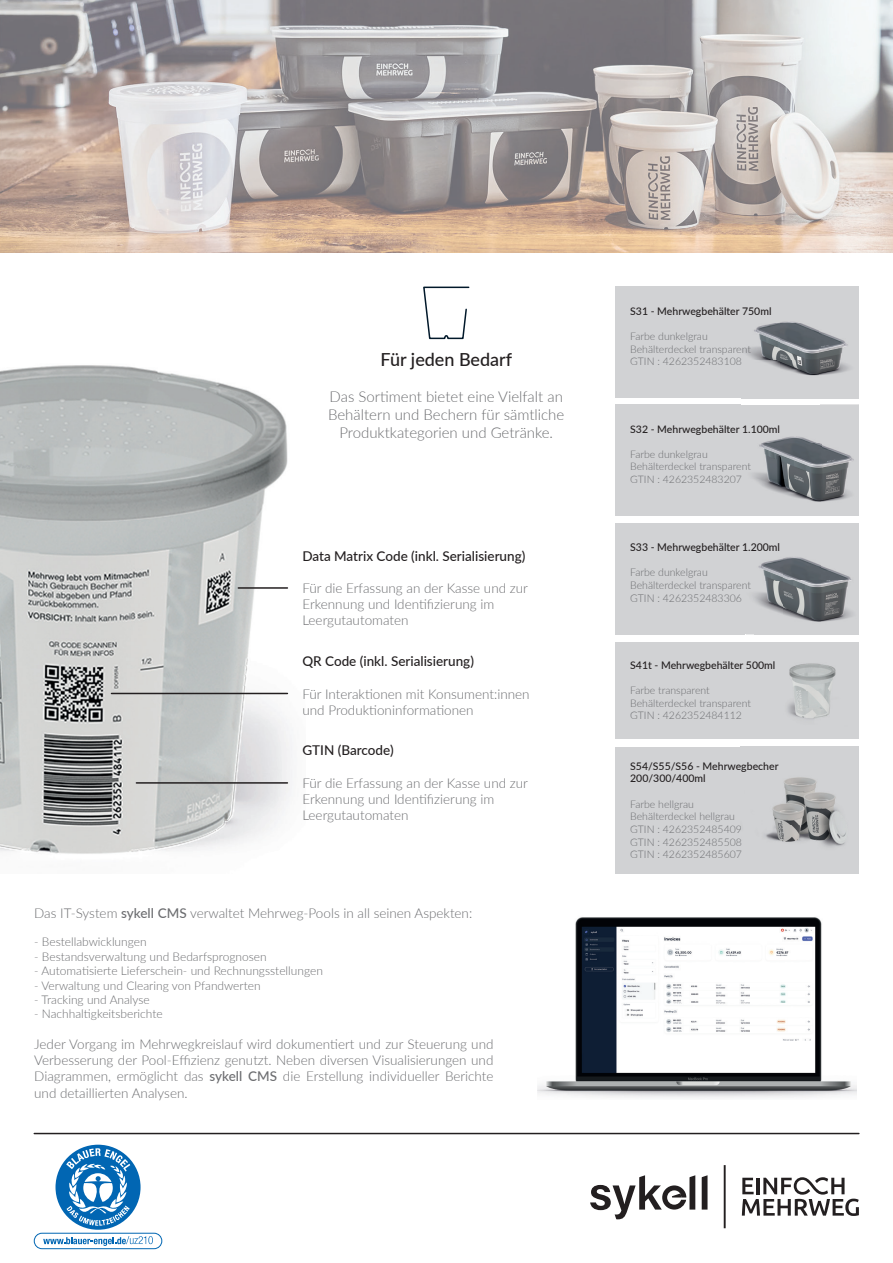
<style>
.page{position:relative;width:893px;height:1263px;background:#fff}
.page>*{position:absolute;margin:0;border:0;box-sizing:border-box;transform-origin:0 0}
.t1{font:500 18px "Lato";color:#231f20}
.t2{font:300 15px/18px "Lato";color:#6c6d70;text-align:center}
.t3{font:300 13.5px/16.2px "Lato";color:#6c6d70}
.t4{font:500 13.5px "Lato";color:#231f20}
.t5{font:300 12px "Lato";color:#6c6d70}
.t6{font:300 10.65px/12.9px "Lato";color:#6c6d70}
.t7{font:500 10.65px "Lato";color:#231f20}
.t8{font:300 10.5px/12.6px "Lato";color:#6c6d70}
.t9{font:500 10.5px/12.6px "Lato";color:#231f20}
.t10{font:300 10.35px/12.5px "Lato";color:#6c6d70}
.t11{font:500 10.35px "Lato";color:#231f20}
.s1{font-weight:500}
</style>
<div class="page">
<svg style="left:702px;top:1175px;width:5px;height:34px"></svg>
<svg style="left:590px;top:1175px;width:105px;height:44px"></svg>
<svg style="left:742px;top:1177px;width:117px;height:39px"></svg>
<hr style="left:724px;top:1165px;width:2px;height:63px;background:#231f20">
<hr style="left:34px;top:1133px;width:825px;height:1px;background:#231f20">
<img style="left:0;top:0;width:893px;height:253px">
<svg style="left:56px;top:1145px;width:85px;height:85px"></svg>
<div style="left:34px;top:1233px;width:128px;height:16px;border:1px solid #0166b3;border-radius:8px"></div>
<div style="left:148px;top:1236px;width:5px;height:8px;background:#4a92c9;border-radius:50%"></div>
<svg style="left:43px;top:1236px;width:109px;height:10px"></svg>
<svg style="left:423px;top:286px;width:47px;height:54px"></svg>
<img style="left:0;top:365px;width:292px;height:489px">
<div style="left:615px;top:287px;width:244px;height:111px;background:#d1d2d4"></div>
<div style="left:615px;top:405px;width:244px;height:111px;background:#d1d2d4"></div>
<div style="left:615px;top:523px;width:244px;height:111px;background:#d1d2d4"></div>
<div style="left:615px;top:642px;width:244px;height:96px;background:#d1d2d4"></div>
<div style="left:615px;top:747px;width:244px;height:126px;background:#d1d2d4"></div>
<hr style="left:238px;top:587px;width:49px;height:2px;background:#231f20">
<hr style="left:111px;top:693px;width:176px;height:1px;background:#231f20">
<hr style="left:136px;top:782px;width:151px;height:2px;background:#231f20">
<img style="left:743px;top:321px;width:110px;height:55px">
<img style="left:753px;top:436px;width:101px;height:66px">
<img style="left:758px;top:557px;width:94px;height:24px">
<img style="left:754px;top:581px;width:29px;height:33px">
<img style="left:783px;top:581px;width:69px;height:41px">
<img style="left:787px;top:663px;width:49px;height:56px">
<img style="left:765px;top:777px;width:81px;height:70px">
<img style="left:538px;top:917px;width:319px;height:181px">
<h1 class="t1" style="left:381px;top:347px;width:133px">Für jeden Bedarf</h1>
<p class="t2" style="left:328px;top:387px;width:238px">Das Sortiment bietet eine Vielfalt an<br>Behältern und Bechern für sämtliche<br>Produktkategorien und Getränke.</p>
<p class="t4" style="left:302px;top:546px;width:224px">Data Matrix Code (inkl. Serialisierung)</p>
<p class="t3" style="left:302px;top:579px;width:227px">Für die Erfassung an der Kasse und zur<br>Erkennung und Identifizierung im<br>Leergutautomaten</p>
<p class="t4" style="left:302px;top:651px;width:173px">QR Code (inkl. Serialisierung)</p>
<p class="t3" style="left:302px;top:685px;width:229px">Für Interaktionen mit Konsument:innen und Produktioninformationen</p>
<p class="t4" style="left:302px;top:741px;width:93px">GTIN (Barcode)</p>
<p class="t3" style="left:302px;top:774px;width:227px">Für die Erfassung an der Kasse und zur<br>Erkennung und Identifizierung im<br>Leergutautomaten</p>
<p class="t3" style="left:34px;top:904px;width:440px">Das IT-System <span class="s1">sykell CMS</span> verwaltet Mehrweg-Pools in all seinen Aspekten:</p>
<p class="t5" style="left:34px;top:934px;width:114px">- Bestellabwicklungen</p>
<p class="t5" style="left:34px;top:948px;width:234px">- Bestandsverwaltung und Bedarfsprognosen</p>
<p class="t5" style="left:34px;top:962px;width:290px">- Automatisierte Lieferschein- und Rechnungsstellungen</p>
<p class="t5" style="left:34px;top:977px;width:228px">- Verwaltung und Clearing von Pfandwerten</p>
<p class="t5" style="left:34px;top:991px;width:117px">- Tracking und Analyse</p>
<p class="t5" style="left:34px;top:1006px;width:130px">- Nachhaltigkeitsberichte</p>
<p class="t3" style="left:34px;top:1035px;width:461px;text-align:justify">Jeder Vorgang im Mehrwegkreislauf wird dokumentiert und zur Steuerung und Verbesserung der Pool-Effizienz genutzt. Neben diversen Visualisierungen und Diagrammen, ermöglicht das <span class="s1">sykell CMS</span> die Erstellung individueller Berichte und detaillierten Analysen.</p>
<p class="t9" style="left:630px;top:304px;width:143px">S31 - Mehrwegbehälter 750ml</p>
<p class="t8" style="left:630px;top:330px;width:122px">Farbe dunkelgrau<br>Behälterdeckel transparent<br>GTIN : 4262352483108</p>
<p class="t11" style="left:630px;top:422px;width:151px">S32 - Mehrwegbehälter 1.100ml</p>
<p class="t10" style="left:630px;top:447px;width:122px">Farbe dunkelgrau<br>Behälterdeckel transparent<br>GTIN : 4262352483207</p>
<p class="t7" style="left:630px;top:539px;width:151px">S33 - Mehrwegbehälter 1.200ml</p>
<p class="t6" style="left:630px;top:566px;width:122px">Farbe dunkelgrau<br>Behälterdeckel transparent<br>GTIN : 4262352483306</p>
<p class="t9" style="left:630px;top:658px;width:147px">S41t - Mehrwegbehälter 500ml</p>
<p class="t8" style="left:630px;top:684px;width:122px">Farbe transparent<br>Behälterdeckel transparent<br>GTIN : 4262352484112</p>
<p class="t9" style="left:630px;top:759px;width:150px">S54/S55/S56 - Mehrwegbecher<br>200/300/400ml</p>
<p class="t8" style="left:630px;top:797px;width:113px">Farbe hellgrau<br>Behälterdeckel hellgrau<br>GTIN : 4262352485409<br>GTIN : 4262352485508<br>GTIN : 4262352485607</p>
</div>
